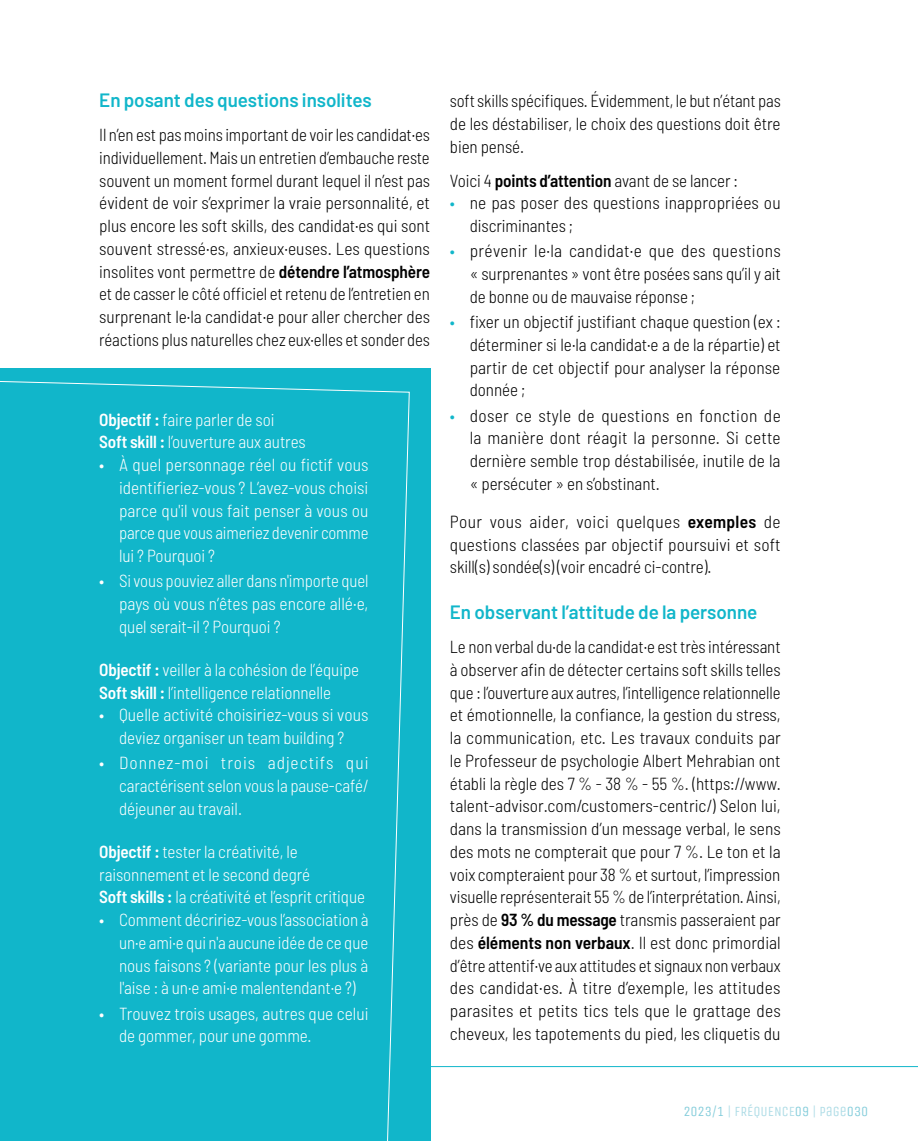
<style>
.page{position:relative;width:918px;height:1141px;background:#fff}
.page>*{position:absolute;margin:0;border:0;box-sizing:border-box;transform-origin:0 0}
.inter_2{font:600 19.25px "Barlow";letter-spacing:-.005em;color:#11b6ca}
.txt{font:300 semi-condensed 17.5px/22.8px "Barlow";color:#000;text-align:justify}
.txt-2{font:300 semi-condensed 17.5px/22.8px "Barlow";letter-spacing:-.005em;color:#fff}
.txt-3{font:300 semi-condensed 17.5px/22.8px "Barlow";color:#000;text-align:justify;scale:.96 1}
.t1{font:14px "Unica One";color:#aedce6}
.s1{font-stretch:normal}
.s2{font-weight:600}
.s3{color:#11b6ca}
.s4{color:#85cddb}
</style>
<div class="page">
<hr style="left:0;top:1066px;width:918px;height:1px;background:#11b6ca">
<div style="left:0;top:369px;width:430px;height:772px;background:#11b6ca"></div>
<svg style="left:0;top:381px;width:410px;height:760px"></svg>
<p class="inter_2" style="left:99px;top:86px;width:274px">En posant des questions insolites</p>
<p class="txt" style="left:99px;top:123px;width:332px">Il n’en est pas moins important de voir les candidat<span class="s1">·</span>es individuellement. Mais un entretien d’embauche reste souvent un moment formel durant lequel il n’est pas évident de voir s’exprimer la vraie personnalité, et plus encore les soft skills, des candidat<span class="s1">·</span>es qui sont souvent stressé<span class="s1">·</span>es, anxieux<span class="s1">·</span>euses. Les questions insolites vont permettre de <span class="s2">détendre l’atmosphère </span>et de casser le côté officiel et retenu de l’entretien en surprenant le<span class="s1">·</span>la candidat<span class="s1">·</span>e pour aller chercher des réactions plus naturelles chez eux<span class="s1">·</span>elles et sonder des</p>
<p class="txt-2" style="left:99px;top:407px;width:208px"><span class="s2">Objectif :</span> faire parler de soi<br><span class="s2">Soft skill :</span> l’ouverture aux autres</p>
<p class="txt-2" style="left:119px;top:453px;width:251px;text-align:justify;text-indent:-20px">• À quel personnage réel ou fictif vous identifieriez-vous ? L’avez-vous choisi parce qu'il vous fait penser à vous ou parce que vous aimeriez devenir comme lui ? Pourquoi ?</p>
<p class="txt-2" style="left:119px;top:569px;width:251px;text-align:justify;text-indent:-20px">• Si vous pouviez aller dans n'importe quel pays où vous n’êtes pas encore allé<span class="s1">·</span>e, quel serait-il ? Pourquoi ?</p>
<p class="txt-2" style="left:99px;top:658px;width:261px"><span class="s2">Objectif :</span> veiller à la cohésion de l’équipe<br><span class="s2">Soft skill :</span> l’intelligence relationnelle</p>
<p class="txt-2" style="left:99px;top:703px;width:271px;text-align:center">• Quelle activité choisiriez-vous si vous deviez organiser un team building ?</p>
<p class="txt-2" style="left:119px;top:751px;width:251px;text-align:justify;text-indent:-20px">• Donnez-moi trois adjectifs qui caractérisent selon vous la pause-café/ déjeuner au travail.</p>
<p class="txt-2" style="left:99px;top:840px;width:267px"><span class="s2">Objectif :</span> tester la créativité, le raisonnement et le second degré<br><span class="s2">Soft skills :</span> la créativité et l’esprit critique</p>
<p class="txt-2" style="left:119px;top:908px;width:251px;text-align:justify;text-indent:-20px">• Comment décririez-vous l’association à un<span class="s1">·</span>e ami<span class="s1">·</span>e qui n'a aucune idée de ce que nous faisons ? (variante pour les plus à l'aise : à un<span class="s1">·</span>e ami<span class="s1">·</span>e malentendant<span class="s1">·</span>e ?)</p>
<p class="txt-2" style="left:119px;top:1001px;width:251px;text-indent:-20px">• Trouvez trois usages, autres que celui de gommer, pour une gomme.</p>
<p class="txt-3" style="left:450px;top:89px;width:346px">soft skills spécifiques. Évidemment, le but n’étant pas de les déstabiliser, le choix des questions doit être bien pensé.</p>
<p class="txt" style="left:450px;top:169px;width:290px">Voici 4 <span class="s2">points d’attention</span> avant de se lancer :</p>
<p class="txt" style="left:470px;top:191px;width:312px;text-indent:-20px"><span class="s3">•</span> ne pas poser des questions inappropriées ou discriminantes ;</p>
<p class="txt" style="left:470px;top:239px;width:312px;text-indent:-20px"><span class="s3">•</span> prévenir le<span class="s1">·</span>la candidat<span class="s1">·</span>e que des questions « surprenantes » vont être posées sans qu’il y ait de bonne ou de mauvaise réponse ;</p>
<p class="txt" style="left:470px;top:310px;width:312px;text-indent:-20px"><span class="s3">•</span> fixer un objectif justifiant chaque question (ex : déterminer si le<span class="s1">·</span>la candidat<span class="s1">·</span>e a de la répartie) et partir de cet objectif pour analyser la réponse donnée ;</p>
<p class="txt" style="left:470px;top:404px;width:312px;text-indent:-20px"><span class="s3">•</span> doser ce style de questions en fonction de la manière dont réagit la personne. Si cette dernière semble trop déstabilisée, inutile de la « persécuter » en s’obstinant.</p>
<p class="txt" style="left:450px;top:510px;width:332px">Pour vous aider, voici quelques <span class="s2">exemples</span> de questions classées par objectif poursuivi et soft skill(s) sondée(s) (voir encadré ci-contre).</p>
<p class="inter_2" style="left:450px;top:598px;width:309px">En observant l’attitude de la personne</p>
<p class="txt" style="left:450px;top:635px;width:332px">Le non verbal du<span class="s1">·</span>de la candidat<span class="s1">·</span>e est très intéressant à observer afin de détecter certains soft skills telles que : l’ouverture aux autres, l’intelligence relationnelle et émotionnelle, la confiance, la gestion du stress, la communication, etc. Les travaux conduits par le Professeur de psychologie Albert Mehrabian ont établi la règle des 7 % - 38 % - 55 %. (https://www. talent-advisor.com/customers-centric/) Selon lui, dans la transmission d’un message verbal, le sens des mots ne compterait que pour 7 %. Le ton et la voix compteraient pour 38 % et surtout, l’impression visuelle représenterait 55 % de l’interprétation. Ainsi, près de <span class="s2">93 % du message</span> transmis passeraient par des <span class="s2">éléments non verbaux</span>. Il est donc primordial d’être attentif<span class="s1">·</span>ve aux attitudes et signaux non verbaux des candidat<span class="s1">·</span>es. À titre d’exemple, les attitudes parasites et petits tics tels que le grattage des cheveux, les tapotements du pied, les cliquetis du</p>
<p class="t1" style="left:683px;top:1103px;width:186px"><span class="s4">2023/1</span> | FRÉQUENCE<span class="s4">09</span> | page<span class="s4">030</span></p>
</div>
